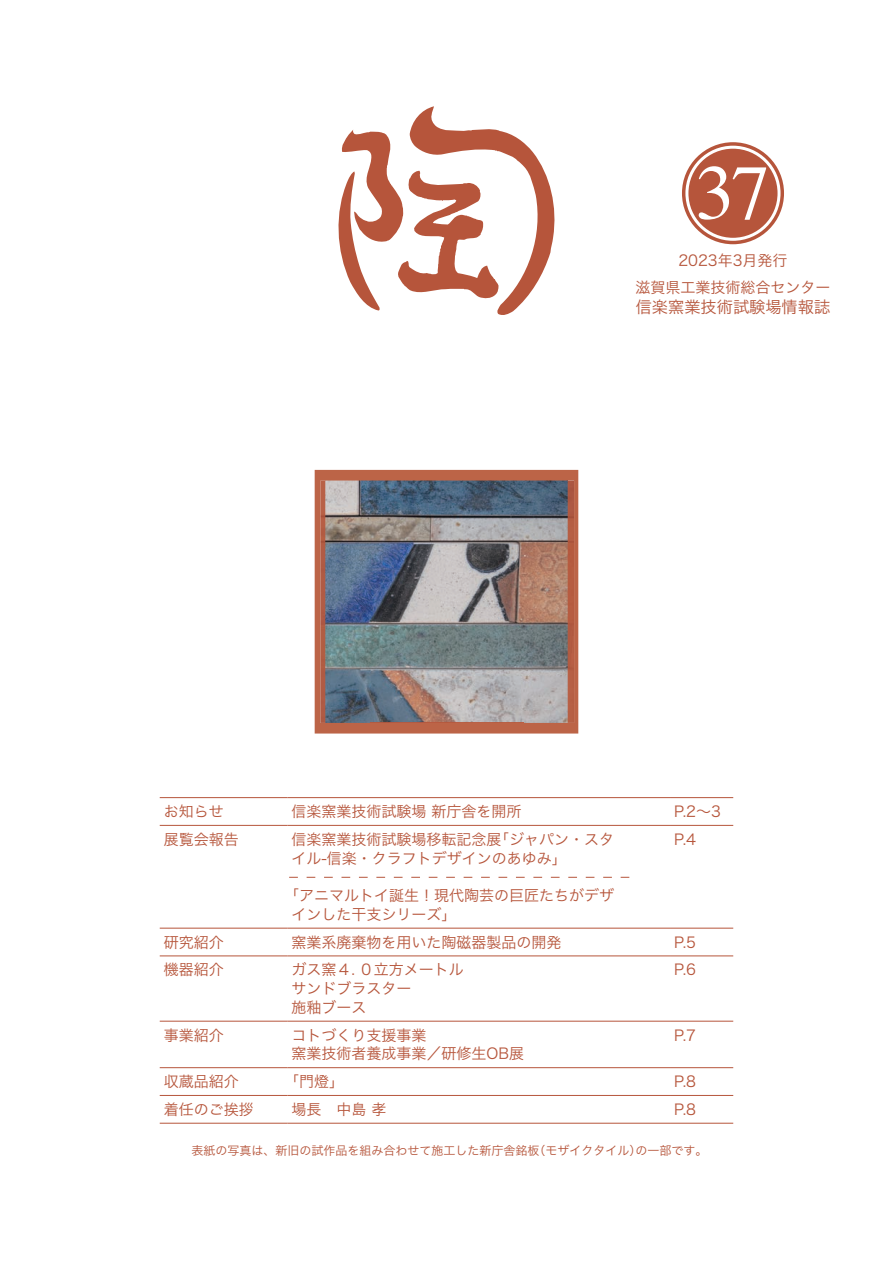
<style>
.page{position:relative;width:893px;height:1263px;background:#fff}
.page>*{position:absolute;margin:0;border:0;box-sizing:border-box;transform-origin:0 0}
.t1{font:78px "Times";color:#fff}
.t2{font:16.2px "Hira Kaku Pro N W3";color:#b6553b}
.t3{font:15px/18.8px "Hira Kaku Pro N W3";color:#b6553b}
.t4{font:12px "Hira Kaku Pro N W3";color:#b6553b}
</style>
<div class="page">
<img style="left:315px;top:470px;width:263px;height:263px">
<img style="left:320px;top:480px;width:51px;height:243px">
<img style="left:523px;top:480px;width:51px;height:243px">
<img style="left:371px;top:723px;width:152px;height:1px">
<svg style="left:338px;top:106px;width:217px;height:209px"></svg>
<hr style="left:160px;top:825px;width:127px;height:1px;background:#b6553b">
<hr style="left:287px;top:797px;width:383px;height:1px;background:#b6553b">
<hr style="left:670px;top:797px;width:63px;height:1px;background:#b6553b">
<hr style="left:287px;top:825px;width:383px;height:1px;background:#b6553b">
<hr style="left:670px;top:825px;width:63px;height:1px;background:#b6553b">
<hr style="left:160px;top:797px;width:127px;height:1px;background:#b6553b">
<hr style="left:160px;top:1067px;width:127px;height:1px;background:#b6553b">
<hr style="left:287px;top:1067px;width:383px;height:1px;background:#b6553b">
<hr style="left:670px;top:1067px;width:63px;height:1px;background:#b6553b">
<hr style="left:160px;top:1095px;width:127px;height:1px;background:#b6553b">
<hr style="left:287px;top:1095px;width:383px;height:1px;background:#b6553b">
<hr style="left:670px;top:1095px;width:63px;height:1px;background:#b6553b">
<hr style="left:160px;top:1123px;width:127px;height:1px;background:#b6553b">
<hr style="left:287px;top:1123px;width:383px;height:1px;background:#b6553b">
<hr style="left:670px;top:1123px;width:63px;height:1px;background:#b6553b">
<hr style="left:160px;top:1021px;width:127px;height:1px;background:#b6553b">
<hr style="left:287px;top:1021px;width:383px;height:1px;background:#b6553b">
<hr style="left:670px;top:1021px;width:63px;height:1px;background:#b6553b">
<hr style="left:160px;top:928px;width:127px;height:1px;background:#b6553b">
<hr style="left:287px;top:928px;width:383px;height:1px;background:#b6553b">
<hr style="left:670px;top:928px;width:63px;height:1px;background:#b6553b">
<hr style="left:160px;top:956px;width:127px;height:1px;background:#b6553b">
<hr style="left:287px;top:956px;width:383px;height:1px;background:#b6553b">
<hr style="left:670px;top:956px;width:63px;height:1px;background:#b6553b">
<svg style="left:682px;top:142px;width:102px;height:102px"></svg>
<div style="left:687px;top:147px;width:92px;height:92px;background:#b6553b;border-radius:50%"></div>
<div style="left:685px;top:146px;width:95px;height:95px;border:3px solid #fff;border-radius:50%"></div>
<svg style="left:289px;top:877px;width:340px;height:1px"></svg>
<h1 class="t1" style="left:695px;top:120px;width:76px">37</h1>
<p class="t3" style="left:635px;top:245px;width:197px;line-height:27.3px;text-align:center">2023年3月発行<br>滋賀県工業技術総合センター</p>
<p class="t2" style="left:636px;top:292px;width:196px">信楽窯業技術試験場情報誌</p>
<p class="t3" style="left:164px;top:801px;width:61px">お知らせ</p>
<p class="t3" style="left:292px;top:801px;width:231px">信楽窯業技術試験場 新庁舎を開所</p>
<p class="t3" style="left:674px;top:801px;width:48px">P.2～3</p>
<p class="t3" style="left:164px;top:829px;width:76px">展覧会報告</p>
<p class="t3" style="left:292px;top:829px;width:324px">信楽窯業技術試験場移転記念展「ジャパン・スタイル-信楽・クラフトデザインのあゆみ」</p>
<p class="t3" style="left:292px;top:885px;width:324px;text-indent:-8px">「アニマルトイ誕生！現代陶芸の巨匠たちがデザインした干支シリーズ」</p>
<p class="t3" style="left:674px;top:829px;width:23px">P.4</p>
<p class="t3" style="left:164px;top:932px;width:61px">研究紹介</p>
<p class="t3" style="left:292px;top:932px;width:272px">窯業系廃棄物を用いた陶磁器製品の開発</p>
<p class="t3" style="left:674px;top:932px;width:23px">P.5</p>
<p class="t3" style="left:164px;top:959px;width:61px">機器紹介</p>
<p class="t3" style="left:292px;top:959px;width:174px">ガス窯４. ０立方メートルサンドブラスター<br>施釉ブース</p>
<p class="t3" style="left:674px;top:959px;width:23px">P.6</p>
<p class="t3" style="left:164px;top:1025px;width:61px">事業紹介</p>
<p class="t3" style="left:292px;top:1025px;width:234px">コトづくり支援事業<br>窯業技術者養成事業／研修生OB展</p>
<p class="t3" style="left:674px;top:1025px;width:23px">P.7</p>
<p class="t3" style="left:164px;top:1071px;width:76px">収蔵品紹介</p>
<p class="t3" style="left:284px;top:1071px;width:61px">「門燈」</p>
<p class="t3" style="left:674px;top:1071px;width:23px">P.8</p>
<p class="t3" style="left:164px;top:1099px;width:91px">着任のご挨拶</p>
<p class="t3" style="left:292px;top:1099px;width:96px">場長　中島 孝</p>
<p class="t3" style="left:674px;top:1099px;width:23px">P.8</p>
<p class="t4" style="left:191px;top:1140px;width:518px">表紙の写真は、新旧の試作品を組み合わせて施工した新庁舎銘板（モザイクタイル）の一部です。</p>
</div>
